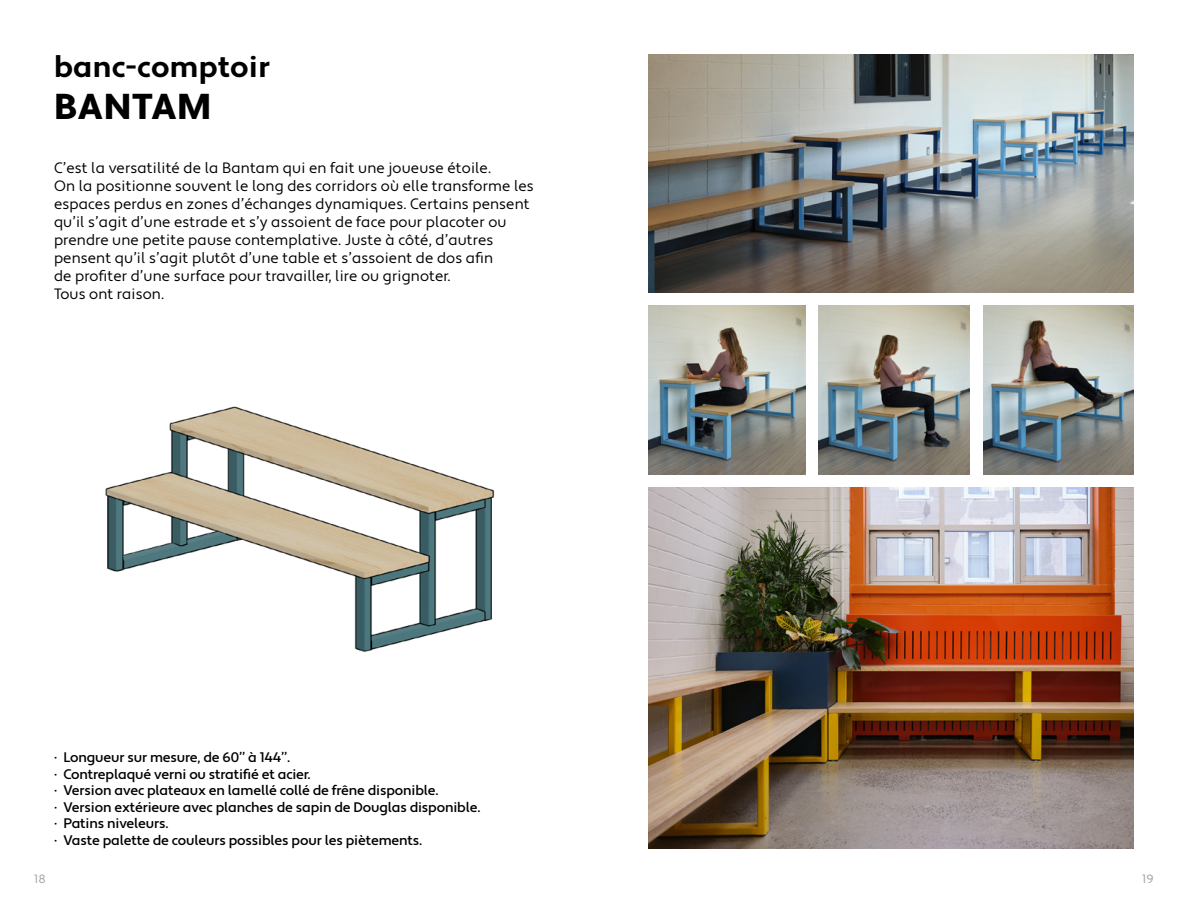
<style>
.page{position:relative;width:1188px;height:918px;background:#fff}
.page>*{position:absolute;margin:0;border:0;box-sizing:border-box;transform-origin:0 0}
.t1{font:900 36px "Apertura";letter-spacing:.02em;color:#000}
.t2{font:700 30px "Apertura";letter-spacing:.01em;color:#000}
.t3{font:15px/18px "Apertura";letter-spacing:.01em;color:#000}
.t4{font:500 13.8px/16.5px "Apertura";letter-spacing:-.01em;color:#000}
.t5{font:12px "Apertura";color:#9d9d9c}
</style>
<div class="page">
<img style="left:105px;top:406px;width:390px;height:246px">
<img style="left:648px;top:54px;width:486px;height:238px">
<img style="left:648px;top:306px;width:157px;height:168px">
<img style="left:819px;top:306px;width:151px;height:168px">
<img style="left:983px;top:306px;width:151px;height:168px">
<img style="left:648px;top:488px;width:486px;height:360px">
<h2 class="t2" style="left:54px;top:48px;width:217px">banc-comptoir</h2>
<h1 class="t1" style="left:54px;top:85px;width:159px">BANTAM</h1>
<p class="t3" style="left:54px;top:159px;width:481px">C’est la versatilité de la Bantam qui en fait une joueuse étoile.<br>On la positionne souvent le long des corridors où elle transforme les espaces perdus en zones d’échanges dynamiques. Certains pensent qu’il s’agit d’une estrade et s’y assoient de face pour placoter ou prendre une petite pause contemplative. Juste à côté, d’autres pensent qu’il s’agit plutôt d’une table et s’assoient de dos afin<br>de profiter d’une surface pour travailler, lire ou grignoter.<br>Tous ont raison.</p>
<p class="t4" style="left:54px;top:750px;width:428px">· Longueur sur mesure, de 60’’ à 144’’.<br>· Contreplaqué verni ou stratifié et acier.<br>· Version avec plateaux en lamellé collé de frêne disponible.<br>· Version extérieure avec planches de sapin de Douglas disponible. · Patins niveleurs.<br>· Vaste palette de couleurs possibles pour les piètements.</p>
<p class="t5" style="left:34px;top:872px;width:13px">18</p>
<p class="t5" style="left:1142px;top:872px;width:13px">19</p>
</div>
